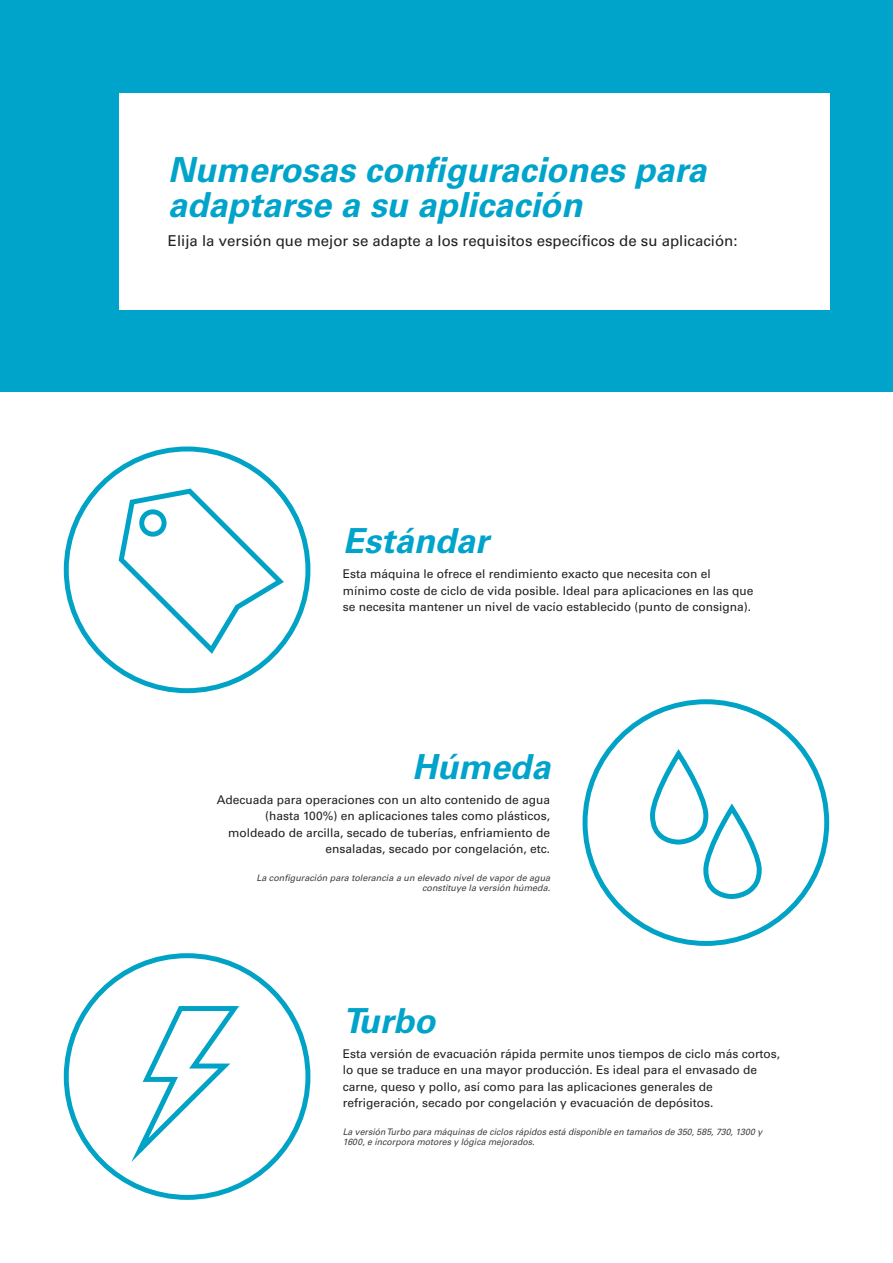
<style>
.page{position:relative;width:893px;height:1263px;background:#fff}
.page>*{position:absolute;margin:0;border:0;box-sizing:border-box;transform-origin:0 0}
.t1{font:italic 700 34.5px/34.5px "Univers LT Std";color:#00a4ca}
.t2{font:15px "Univers LT Std";color:#231f20}
.t3{font:12px/16.5px "Univers LT Std";color:#231f20}
.t4{font:italic 9px/10.8px "Univers LT Std";color:#3e3e3f}
</style>
<div class="page">
<div style="left:0;top:0;width:893px;height:391px;background:#00a4ca"></div>
<div style="left:119px;top:94px;width:710px;height:216px;background:#fff"></div>
<div style="left:64px;top:953px;width:246px;height:247px;border:5px solid #00a2c5;border-radius:50%"></div>
<svg style="left:131px;top:1006px;width:108px;height:156px"></svg>
<div style="left:583px;top:699px;width:246px;height:247px;border:5px solid #00a2c5;border-radius:50%"></div>
<svg style="left:650px;top:749px;width:109px;height:150px"></svg>
<div style="left:64px;top:446px;width:246px;height:247px;border:5px solid #00a2c5;border-radius:50%"></div>
<svg style="left:118px;top:486px;width:170px;height:172px"></svg>
<hr style="left:892px;top:0;width:1px;height:504px;background:#e6e9e5">
<h1 class="t1" style="left:168px;top:153px;width:549px">Numerosas configuraciones para adaptarse a su aplicación</h1>
<p class="t2" style="left:168px;top:232px;width:571px">Elija la versión que mejor se adapte a los requisitos específicos de su aplicación:</p>
<h1 class="t1" style="left:343px;top:524px;width:156px">Estándar</h1>
<p class="t3" style="left:343px;top:566px;width:412px">Esta máquina le ofrece el rendimiento exacto que necesita con el mínimo coste de ciclo de vida posible. Ideal para aplicaciones en las que se necesita mantener un nivel de vacío establecido (punto de consigna).</p>
<h1 class="t1" style="left:412px;top:750px;width:148px">Húmeda</h1>
<p class="t3" style="left:217px;top:791px;width:335px;text-align:right">Adecuada para operaciones con un alto contenido de agua (hasta 100%) en aplicaciones tales como plásticos, moldeado de arcilla, secado de tuberías, enfriamiento de ensaladas, secado por congelación, etc.</p>
<p class="t4" style="left:256px;top:872px;width:298px;text-align:right">La configuración para tolerancia a un elevado nivelde vaporde agua constituye la versión húmeda.</p>
<h1 class="t1" style="left:343px;top:1003px;width:103px">Turbo</h1>
<p class="t3" style="left:343px;top:1045px;width:439px">Esta versión de evacuación rápida permite unos tiempos de ciclo más cortos, lo que se traduce en una mayor producción. Es ideal para el envasado de carne, queso y pollo, así como para las aplicaciones generales de refrigeración, secado por congelación y evacuación de depósitos.</p>
<p class="t4" style="left:343px;top:1126px;width:423px">La versión Turbo para máquinas de ciclos rápidos está disponible en tamaños de 350,585,730,1300 y<br>1600,e incorpora motores y lógica mejorados.</p>
</div>
